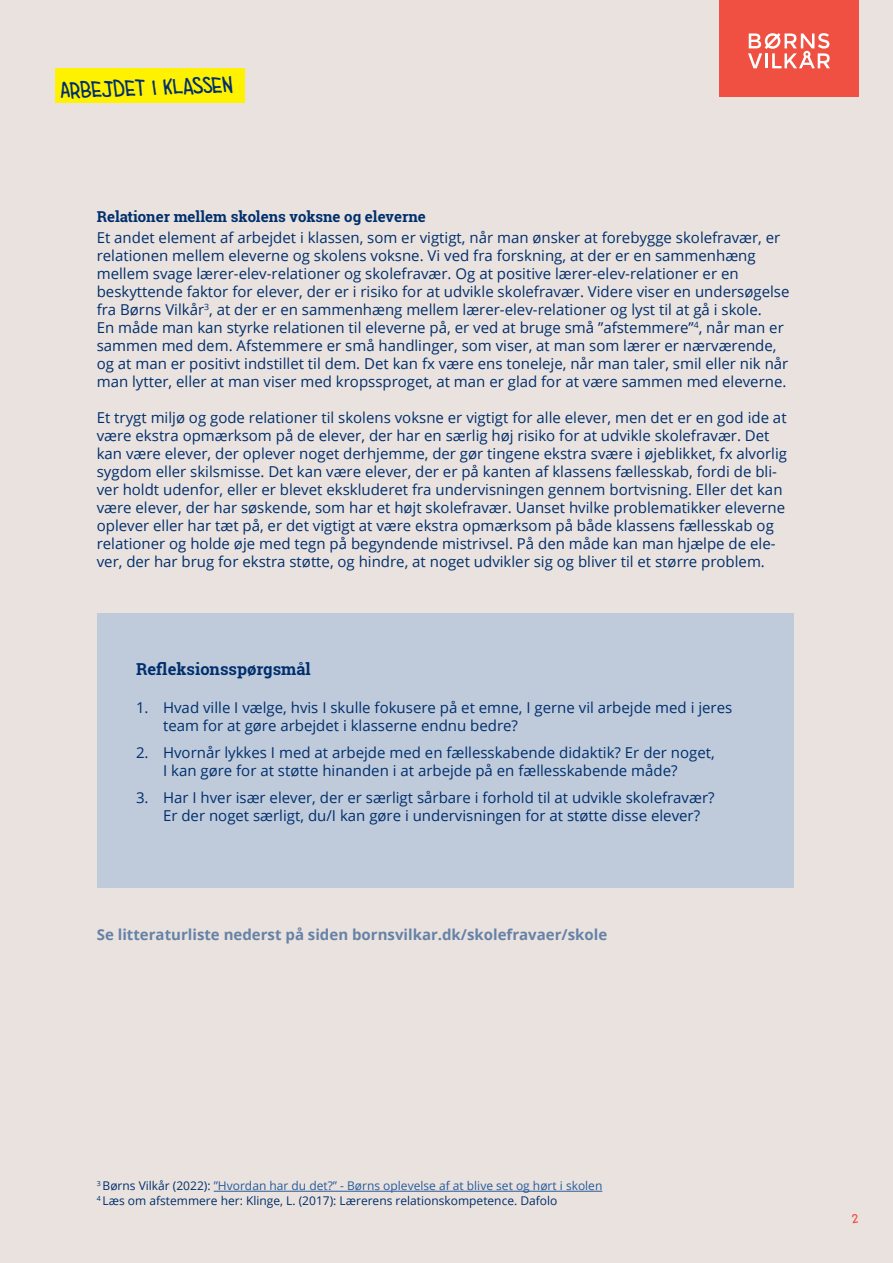
<style>
.page{position:relative;width:893px;height:1263px;background:#eae2de}
.page>*{position:absolute;margin:0;border:0;box-sizing:border-box;transform-origin:0 0}
.t1{font:24px "Imaginary Friend BB";color:#002f6d}
.t2{font:700 16.5px "Roboto Slab";color:#002f6d}
.t3{font:15px/18px "Open Sans";color:#002f6d}
.t4{font:700 15px "Open Sans";color:#6682a7}
.t5{font:700 15px "Roboto Slab";color:#002f6d}
.t6{font:15px "Imaginary Friend BB";color:#f05041}
.t7{font:12px/14.4px "Open Sans";color:#002f6d}
.s1{color:#275b9b}
</style>
<div class="page">
<div style="left:719px;top:0;width:140px;height:97px;background:#f05041"></div>
<svg style="left:748px;top:33px;width:82px;height:35px"></svg>
<div style="left:97px;top:613px;width:696px;height:275px;background:#bfcbdb"></div>
<div style="left:55px;top:68px;width:189px;height:34px;background:#fff200"></div>
<hr style="left:214px;top:1191px;width:388px;height:1px;background:#275b9b">
<h1 class="t1" style="left:60px;top:75px;width:174px;rotate:-2deg">Arbejdet i klass en</h1>
<p class="t5" style="left:97px;top:206px;width:331px">Relationer mellem skolens voksne og eleverne</p>
<p class="t3" style="left:97px;top:228px;width:694px">Et andet element af arbejdet i klassen, som er vigtigt, når man ønsker at forebygge skolefravær, er relationen mellem eleverne og skolens voksne. Vi ved fra forskning, at der er en sammenhæng mellem svage lærer-elev-relationer og skolefravær. Og at positive lærer-elev-relationer er en beskyttende faktor for elever, der er i risiko for at udvikle skolefravær. Videre viser en undersøgelse fra Børns Vilkår<sup>3</sup>, at der er en sammenhæng mellem lærer-elev-relationer og lyst til at gå i skole.<br>En måde man kan styrke relationen til eleverne på, er ved at bruge små ”afstemmere”<sup>4</sup>, når man er sammen med dem. Afstemmere er små handlinger, som viser, at man som lærer er nærværende, og at man er positivt indstillet til dem. Det kan fx være ens toneleje, når man taler, smil eller nik når man lytter, eller at man viser med kropssproget, at man er glad for at være sammen med eleverne.</p>
<p class="t3" style="left:97px;top:408px;width:692px">Et trygt miljø og gode relationer til skolens voksne er vigtigt for alle elever, men det er en god ide at være ekstra opmærksom på de elever, der har en særlig høj risiko for at udvikle skolefravær. Det kan være elever, der oplever noget derhjemme, der gør tingene ekstra svære i øjeblikket, fx alvorlig sygdom eller skilsmisse. Det kan være elever, der er på kanten af klassens fællesskab, fordi de bli&shy;ver holdt udenfor, eller er blevet ekskluderet fra undervisningen gennem bortvisning. Eller det kan være elever, der har søskende, som har et højt skolefravær. Uanset hvilke problematikker eleverne oplever eller har tæt på, er det vigtigt at være ekstra opmærksom på både klassens fællesskab og relationer og holde øje med tegn på begyndende mistrivsel. På den måde kan man hjælpe de ele&shy;ver, der har brug for ekstra støtte, og hindre, at noget udvikler sig og bliver til et større problem.</p>
<p class="t2" style="left:136px;top:658px;width:176px">Refleksionsspørgsmål</p>
<p class="t3" style="left:163px;top:698px;width:571px;text-indent:-27px">1. Hvad ville I vælge, hvis I skulle fokusere på et emne, I gerne vil arbejde med i jeres team for at gøre arbejdet i klasserne endnu bedre?</p>
<p class="t3" style="left:163px;top:743px;width:553px;text-indent:-27px">2. Hvornår lykkes I med at arbejde med en fællesskabende didaktik? Er der noget,<br>I kan gøre for at støtte hinanden i at arbejde på en fællesskabende måde?</p>
<p class="t3" style="left:163px;top:788px;width:553px;text-indent:-27px">3. Har I hver især elever, der er særligt sårbare i forhold til at udvikle skolefravær?<br>Er der noget særligt, du/I kan gøre i undervisningen for at støtte disse elever?</p>
<p class="t4" style="left:97px;top:924px;width:512px">Se litteraturliste nederst på siden bornsvilkar.dk/skolefravaer/skole</p>
<p class="t7" style="left:97px;top:1178px;width:507px"><sup>3</sup> Børns Vilkår (2022): <span class="s1">”Hvordan har du det?” - Børns oplevelse af at blive set og hørt i skolen<br></span><sup>4</sup> Læs om afstemmere her: Klinge, L. (2017): Lærerens relationskompetence. Dafolo</p>
<p class="t6" style="left:852px;top:1209px;width:8px">2</p>
</div>
